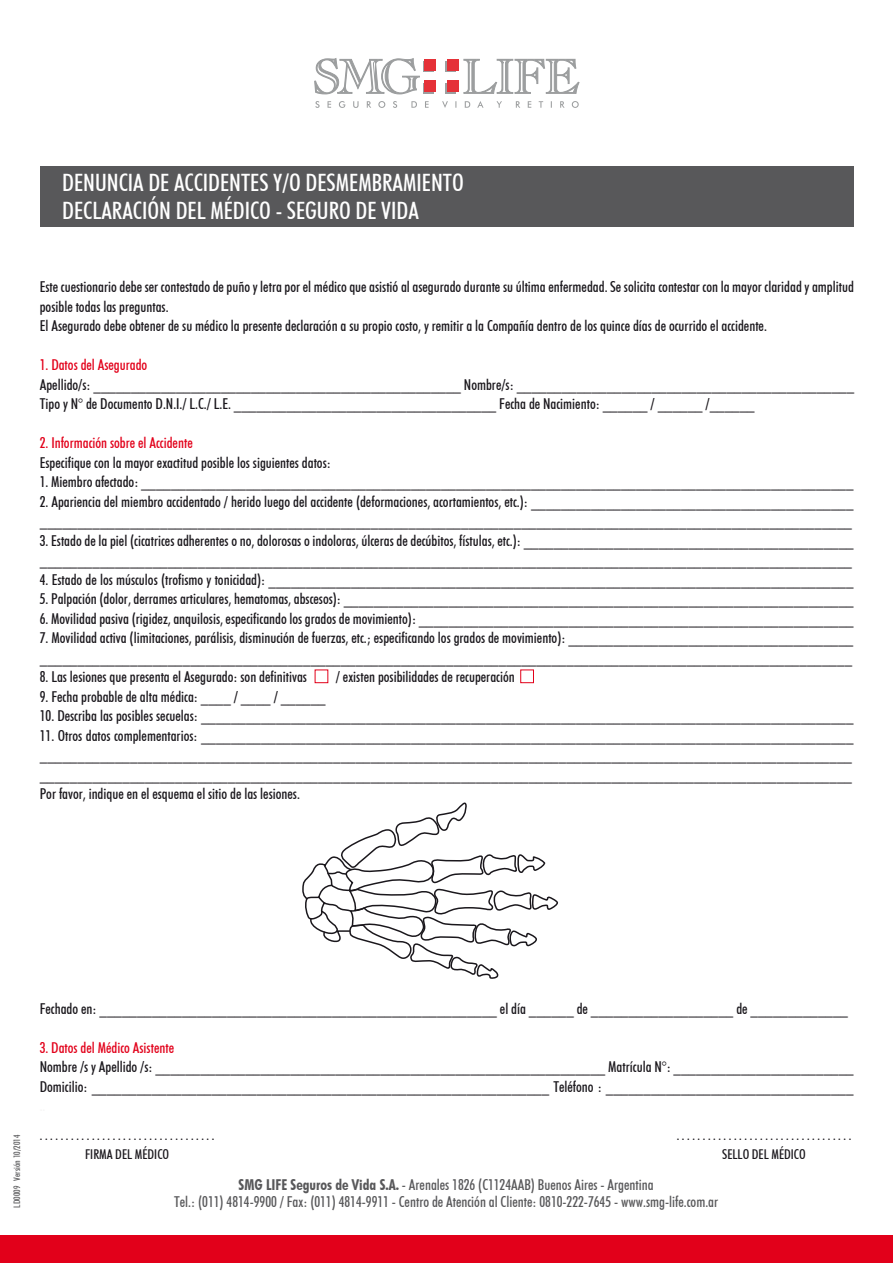
<style>
.page{position:relative;width:893px;height:1263px;background:#fff}
.page>*{position:absolute;margin:0;border:0;box-sizing:border-box;transform-origin:0 0}
.t1{font:500 condensed 24px/28.8px "Futura BT";color:#fff}
.t2{font:500 condensed 15px/19.5px "Futura BT";color:#1a171c}
.t3{font:500 condensed 15px/17.2px "Futura BT";color:#58585a;text-align:center}
.t4{font:500 condensed 15px "Futura BT";color:#e2001a}
.t5{font:500 condensed 13.5px/19px "Futura BT";color:#1a171c;text-align:center}
.t6{font:500 condensed 9px "Futura BT";color:#58585a}
.s1{font-weight:700}
</style>
<div class="page">
<svg style="left:314px;top:58px;width:106px;height:36px"></svg>
<div style="left:423px;top:61px;width:10px;height:11px;background:#e53138"></div>
<div style="left:425px;top:59px;width:11px;height:12px;background:#e53138"></div>
<svg style="left:423px;top:83px;width:10px;height:11px"></svg>
<div style="left:425px;top:81px;width:11px;height:11px;background:#e53138"></div>
<div style="left:445px;top:83px;width:11px;height:11px;background:#9c9e9f"></div>
<div style="left:447px;top:81px;width:12px;height:11px;background:#e53138"></div>
<div style="left:445px;top:61px;width:11px;height:11px;background:#9c9e9f"></div>
<div style="left:447px;top:59px;width:12px;height:12px;background:#e53138"></div>
<svg style="left:464px;top:59px;width:115px;height:35px"></svg>
<svg style="left:315px;top:101px;width:264px;height:7px"></svg>
<div style="left:40px;top:166px;width:813px;height:61px;background:#58585a"></div>
<div style="left:0;top:1235px;width:893px;height:28px;background:#e2001a"></div>
<div style="left:315px;top:669px;width:13px;height:14px;background:#fff;border:1px solid #e2001a"></div>
<div style="left:520px;top:669px;width:14px;height:14px;background:#fff;border:1px solid #e2001a"></div>
<svg style="left:302px;top:802px;width:256px;height:177px"></svg>
<h1 class="t1" style="left:62px;top:167px;width:403px">DENUNCIA DE ACCIDENTES Y/O DESMEMBRAMIENTO<br>DECLARACIÓN DEL MÉDICO - SEGURO DE VIDA</h1>
<p class="t2" style="left:40px;top:277px;width:816px">Este cuestionario debe ser contestado de puño y letra por el médico que asistió al asegurado durante su última enfermedad. Se solicita contestar con la mayor claridad y amplitud posible todas las preguntas.<br>El Asegurado debe obtener de su médico la presente declaración a su propio costo, y remitir a la Compañía dentro de los quince días de ocurrido el accidente.</p>
<p class="t4" style="left:40px;top:356px;width:109px">1. Datos del Asegurado</p>
<p class="t2" style="left:40px;top:375px;width:816px">Apellido/s: _________________________________________________ Nombre/s: _____________________________________________<br>Tipo y N° de Documento D.N.I./ L.C./ L.E. ___________________________________ Fecha de Nacimiento: ______ / ______ /______</p>
<p class="t4" style="left:40px;top:434px;width:154px">2. Información sobre el Accidente</p>
<p class="t2" style="left:40px;top:453px;width:293px">Especifique con la mayor exactitud posible los siguientes datos:</p>
<p class="t2" style="left:40px;top:472px;width:815px">1. Miembro afectado: _______________________________________________________________________________________________</p>
<p class="t2" style="left:40px;top:492px;width:815px">2. Apariencia del miembro accidentado / herido luego del accidente (deformaciones, acortamientos, etc.): ___________________________________________ ____________________________________________________________________________________________________________</p>
<p class="t2" style="left:40px;top:531px;width:815px">3. Estado de la piel (cicatrices adherentes o no, dolorosas o indoloras, úlceras de decúbitos, fístulas, etc.): ____________________________________________ ____________________________________________________________________________________________________________</p>
<p class="t2" style="left:40px;top:570px;width:815px">4. Estado de los músculos (trofismo y tonicidad): ______________________________________________________________________________</p>
<p class="t2" style="left:40px;top:589px;width:815px">5. Palpación (dolor, derrames articulares, hematomas, abscesos): ____________________________________________________________________</p>
<p class="t2" style="left:40px;top:609px;width:815px">6. Movilidad pasiva (rigidez, anquilosis, especificando los grados de movimiento): __________________________________________________________</p>
<p class="t2" style="left:40px;top:628px;width:815px">7. Movilidad activa (limitaciones, parálisis, disminución de fuerzas, etc.; especificando los grados de movimiento): ______________________________________ ____________________________________________________________________________________________________________</p>
<p class="t2" style="left:40px;top:667px;width:269px">8. Las lesiones que presenta el Asegurado: son definitivas</p>
<p class="t2" style="left:336px;top:667px;width:180px">/ existen posibilidades de recuperación</p>
<p class="t2" style="left:40px;top:687px;width:287px">9. Fecha probable de alta médica: ____ / ____ / ______</p>
<p class="t2" style="left:40px;top:706px;width:815px">10. Describa las posibles secuelas: _______________________________________________________________________________________</p>
<p class="t2" style="left:40px;top:726px;width:815px;text-align:justify">11. Otros datos complementarios: _______________________________________________________________________________________ ____________________________________________________________________________________________________________ ____________________________________________________________________________________________________________ Por favor, indique en el esquema el sitio de las lesiones.</p>
<p class="t6" style="left:12px;top:1207px;width:74px;rotate:-90deg">LD0009 Versión 10/2014</p>
<p class="t2" style="left:40px;top:999px;width:810px">Fechado en: _____________________________________________________ el día ______ de ___________________ de _____________</p>
<p class="t4" style="left:40px;top:1038px;width:136px">3. Datos del Médico Asistente</p>
<p class="t2" style="left:40px;top:1057px;width:815px">Nombre /s y Apellido /s: ____________________________________________________________ Matrícula N°: ________________________<br>Domicilio: _____________________________________________________________ Teléfono : _________________________________</p>
<p class="t5" style="left:40px;top:1125px;width:176px">. . . . . . . . . . . . . . . . . . . . . . . . . . . . . . . . . .</p>
<p class="t5" style="left:677px;top:1125px;width:176px">. . . . . . . . . . . . . . . . . . . . . . . . . . . . . . . . . .<br>SELLO DEL MÉDICO</p>
<p class="t5" style="left:85px;top:1144px;width:85px">FIRMA DEL MÉDICO</p>
<p class="t3" style="left:174px;top:1176px;width:545px"><span class="s1">SMG LIFE Seguros de Vida S.A.</span> - Arenales 1826 (C1124AAB) Buenos Aires - Argentina<br>Tel.: (011) 4814-9900 / Fax: (011) 4814-9911 - Centro de Atención al Cliente: 0810-222-7645 - www.smg-life.com.ar</p>
</div>
